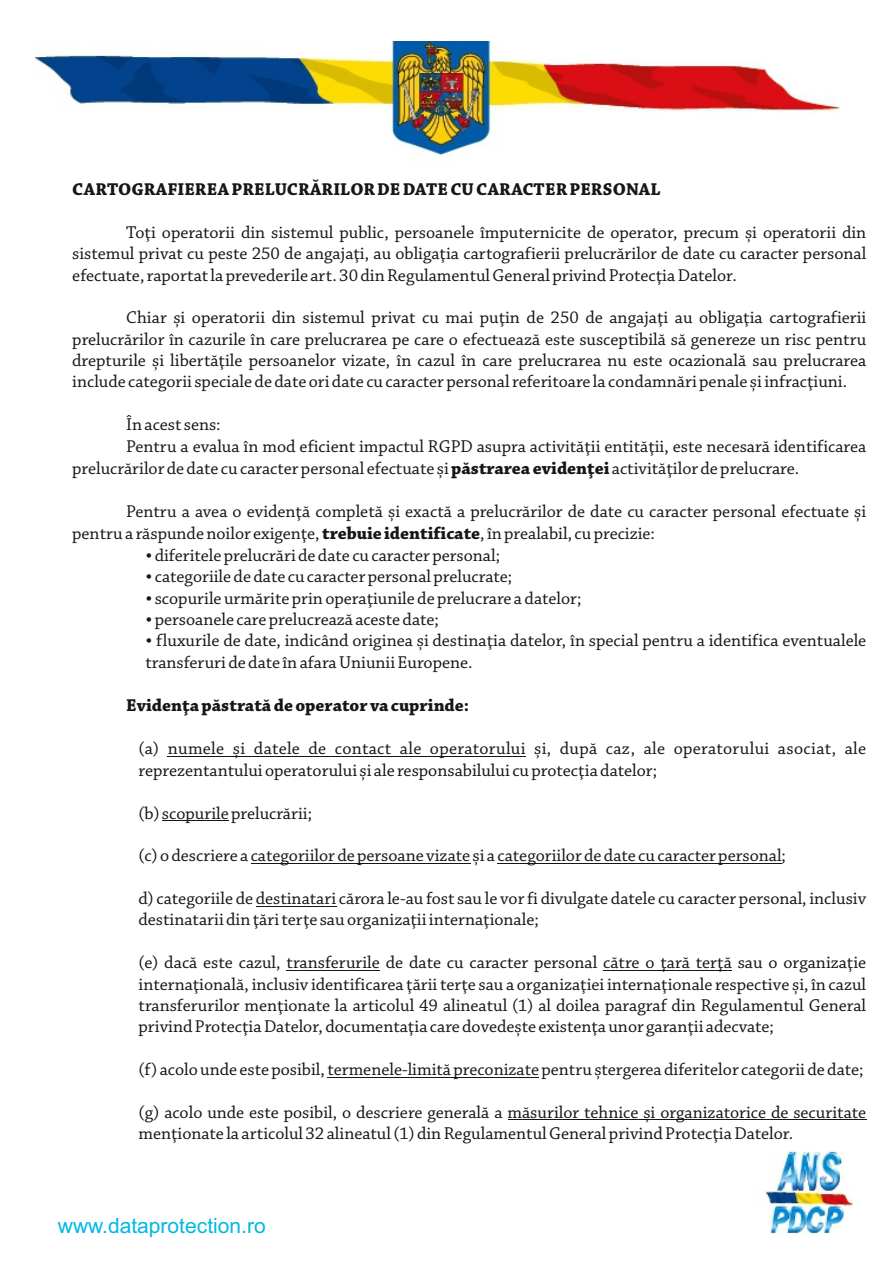
<style>
.page{position:relative;width:893px;height:1262px;background:#fff}
.page>*{position:absolute;margin:0;border:0;box-sizing:border-box;transform-origin:0 0}
.t1{font:21px "Arial";color:#00b8e2}
.t2{font:18px/21.3px "Chaparral Pro";color:#151616;text-align:justify}
.t3{font:700 18px "Chaparral Pro";color:#151616}
.s1{font-weight:700}
</style>
<div class="page">
<img style="left:35px;top:41px;width:817px;height:1192px">
<hr style="left:168px;top:756px;width:358px;height:1px;background:#151616">
<hr style="left:162px;top:820px;width:67px;height:1px;background:#151616">
<hr style="left:251px;top:863px;width:219px;height:1px;background:#151616">
<hr style="left:497px;top:863px;width:284px;height:1px;background:#151616">
<hr style="left:256px;top:905px;width:80px;height:1px;background:#151616">
<hr style="left:287px;top:969px;width:93px;height:1px;background:#151616">
<hr style="left:603px;top:969px;width:129px;height:1px;background:#151616">
<hr style="left:327px;top:1076px;width:212px;height:1px;background:#151616">
<hr style="left:507px;top:1119px;width:359px;height:1px;background:#151616">
<svg style="left:147px;top:553px;width:4px;height:4px"></svg>
<svg style="left:147px;top:574px;width:4px;height:5px"></svg>
<svg style="left:147px;top:596px;width:4px;height:4px"></svg>
<svg style="left:147px;top:617px;width:4px;height:4px"></svg>
<svg style="left:147px;top:638px;width:4px;height:5px"></svg>
<p class="t3" style="left:72px;top:181px;width:589px">CARTOGRAFIEREA PRELUCRĂRILOR DE DATE CU CARACTER PERSONAL</p>
<p class="t2" style="left:72px;top:223px;width:795px;text-indent:54px">Toţi operatorii din sistemul public, persoanele împuternicite de operator, precum și operatorii din sistemul privat cu peste 250 de angajaţi, au obligaţia cartografierii prelucrărilor de date cu caracter personal efectuate, raportat la prevederile art. 30 din Regulamentul General privind Protecţia Datelor.</p>
<p class="t2" style="left:72px;top:308px;width:795px;text-indent:54px">Chiar și operatorii din sistemul privat cu mai puţin de 250 de angajaţi au obligaţia cartografierii prelucrărilor în cazurile în care prelucrarea pe care o efectuează este susceptibilă să genereze un risc pentru drepturile și libertăţile persoanelor vizate, în cazul în care prelucrarea nu este ocazională sau prelucrarea include categorii speciale de date ori date cu caracter personal referitoare la condamnări penale și infracţiuni.</p>
<p class="t2" style="left:126px;top:415px;width:96px">În acest sens:</p>
<p class="t2" style="left:126px;top:436px;width:741px">Pentru a evalua în mod eficient impactul RGPD asupra activităţii entităţii, este necesară identificarea</p>
<p class="t2" style="left:72px;top:458px;width:728px">prelucrărilor de date cu caracter personal efectuate și <span class="s1">păstrarea evidenţei</span> activităţilor de prelucrare.</p>
<p class="t2" style="left:126px;top:502px;width:741px">Pentru a avea o evidenţă completă și exactă a prelucrărilor de date cu caracter personal efectuate și</p>
<p class="t2" style="left:72px;top:524px;width:584px">pentru a răspunde noilor exigenţe, <span class="s1">trebuie identificate</span>, în prealabil, cu precizie:</p>
<p class="t2" style="left:155px;top:546px;width:347px">diferitele prelucrări de date cu caracter personal;</p>
<p class="t2" style="left:155px;top:567px;width:359px">categoriile de date cu caracter personal prelucrate;</p>
<p class="t2" style="left:155px;top:588px;width:428px">scopurile urmărite prin operaţiunile de prelucrare a datelor;</p>
<p class="t2" style="left:155px;top:610px;width:286px">persoanele care prelucrează aceste date;</p>
<p class="t2" style="left:156px;top:631px;width:711px">fluxurile de date, indicând originea și destinaţia datelor, în special pentru a identifica eventualele</p>
<p class="t2" style="left:145px;top:652px;width:329px">transferuri de date în afara Uniunii Europene.</p>
<p class="t3" style="left:126px;top:698px;width:344px">Evidenţa păstratăde operator va cuprinde:</p>
<p class="t2" style="left:139px;top:739px;width:729px">(a) numele și datele de contact ale operatorului și, după caz, ale operatorului asociat, ale reprezentantului operatorului și ale responsabilului cu protecţia datelor;</p>
<p class="t2" style="left:139px;top:803px;width:175px">(b) scopurile prelucrării;</p>
<p class="t2" style="left:139px;top:846px;width:649px">(c) o descriere a categoriilor de persoane vizate și a categoriilor de date cu caracter personal;</p>
<p class="t2" style="left:139px;top:889px;width:729px">d) categoriile de destinatari cărora le-au fost sau le vor fi divulgate datele cu caracter personal, inclusiv destinatarii din ţări terţe sau organizaţii internaţionale;</p>
<p class="t2" style="left:138px;top:953px;width:729px">(e) dacă este cazul, transferurile de date cu caracter personal către o ţară terţă sau o organizaţie internaţională, inclusiv identificarea ţării terţe sau a organizaţiei internaţionale respective și, în cazul transferurilor menţionate la articolul 49 alineatul (1) al doilea paragraf din Regulamentul General privind Protecţia Datelor, documentaţia care dovedește existenţa unor garanţii adecvate;</p>
<p class="t2" style="left:138px;top:1060px;width:726px">(f) acolo unde este posibil, termenele-limită preconizate pentru ștergerea diferitelor categorii de date;</p>
<p class="t2" style="left:138px;top:1102px;width:729px">(g) acolo unde este posibil, o descriere generală a măsurilor tehnice și organizatorice de securitate menţionate la articolul 32 alineatul (1) din Regulamentul General privind Protecţia Datelor.</p>
<p class="t1" style="left:58px;top:1217px;width:209px">www.dataprotection.ro</p>
</div>
